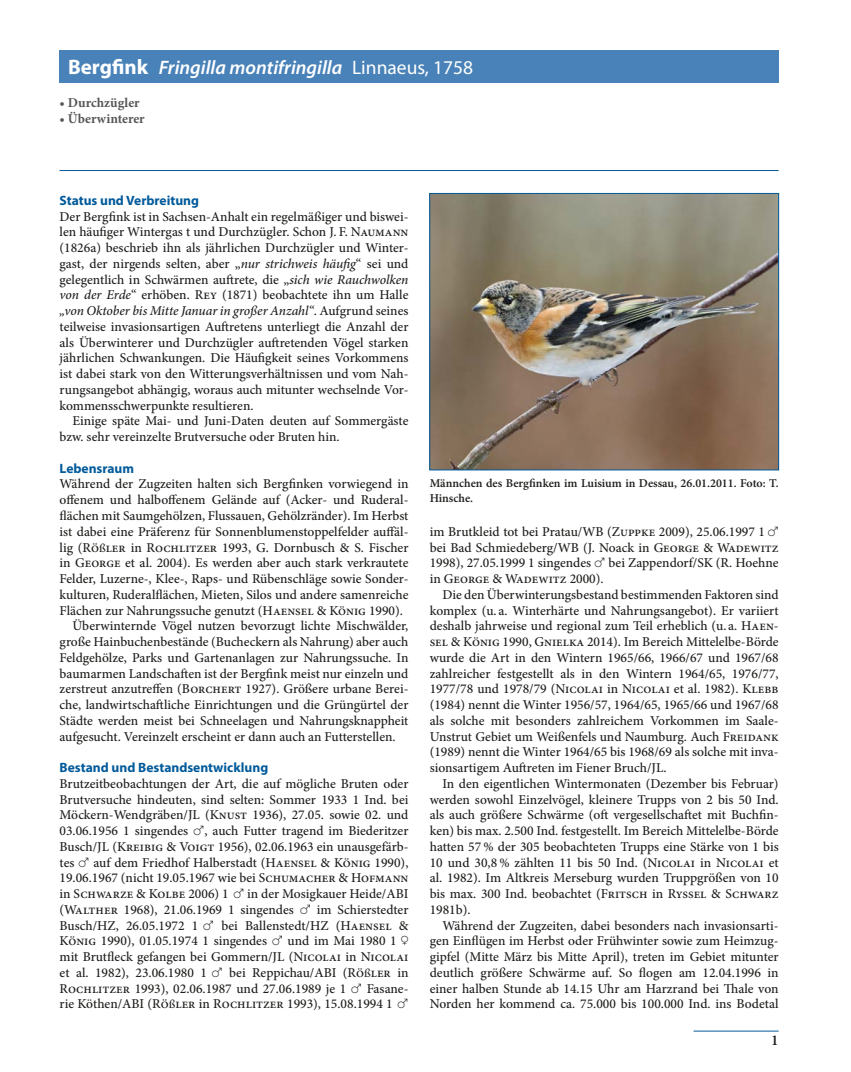
<style>
.page{position:relative;width:851px;height:1072px;background:#fff}
.page>*{position:absolute;margin:0;border:0;box-sizing:border-box;transform-origin:0 0}
.Artname__H1{font:italic 600 19.5px "Myriad Pro";color:#fff}
.t1{font:600 15px "Minion Pro";color:#1d1d1b}
.t2{font:500 13.5px/15.8px "Minion Pro";color:#1d1d1b;text-align:justify}
.t3{font:700 13.5px "Myriad Pro";color:#005a9b}
.Status{font:700 13.5px "Minion Pro";color:#575756}
.Legende_Abb_Tab{font:600 12px/14.4px "Minion Pro";color:#1d1d1b}
.s1{font-weight:700;font-style:normal;font-size:21px}
.s2{font-weight:400;font-style:normal}
.s3{font-style:italic}
.s4{font-size:12px}
.s5{font-family:"VW Zeich 3";font-weight:400}
</style>
<div class="page">
<hr style="left:693px;top:1030px;width:85px;height:1px;background:#005a9b">
<hr style="left:60px;top:170px;width:718px;height:1px;background:#005a9b">
<div style="left:60px;top:50px;width:718px;height:33px;background:#4982b8"></div>
<img style="left:431px;top:195px;width:345px;height:273px">
<div style="left:429px;top:193px;width:349px;height:277px;border:1px solid #005a9b"></div>
<h1 class="Artname__H1" style="left:68px;top:55px;width:406px"><span class="s1">Bergfink</span> Fringilla montifringilla <span class="s2">Linnaeus, 1758</span></h1>
<p class="Status" style="left:60px;top:93px;width:82px">• Durchzügler</p>
<p class="Status" style="left:60px;top:109px;width:87px">• Überwinterer</p>
<p class="t3" style="left:60px;top:191px;width:141px">Status und Verbreitung</p>
<p class="t2" style="left:60px;top:208px;width:350px">Der Bergfink ist in Sachsen-Anhalt ein regelmäßiger und biswei&shy;len häufiger Wintergas t und Durchzügler. Schon J. F. Naumann (1826a) beschrieb ihn als jährlichen Durchzügler und Winter&shy;gast, der nirgends selten, aber „<span class="s3">nur strichweis häufig</span>“ sei und gelegentlich in Schwärmen auftrete, die „<span class="s3">sich wie Rauchwolken von der Erde</span>“ erhöben. Rey (1871) beobachtete ihn um Halle <span class="s3">„von Oktober bis Mitte Januar in großer Anzahl“</span>. Aufgrund seines teilweise invasionsartigen Auftretens unterliegt die Anzahl der als Überwinterer und Durchzügler auftretenden Vögel starken jährlichen Schwankungen. Die Häufigkeit seines Vorkommens ist dabei stark von den Witterungsverhältnissen und vom Nah&shy;rungsangebot abhängig, woraus auch mitunter wechselnde Vor&shy;kommensschwerpunkte resultieren.</p>
<p class="t2" style="left:60px;top:413px;width:350px;text-indent:13px">Einige späte Mai- und Juni-Daten deuten auf Sommergäste bzw. sehr vereinzelte Brutversuche oder Bruten hin.</p>
<p class="t3" style="left:60px;top:459px;width:76px">Lebensraum</p>
<p class="t2" style="left:60px;top:476px;width:350px">Während der Zugzeiten halten sich Bergfinken vorwiegend in</p>
<p class="t2" style="left:60px;top:492px;width:349px">offenem und halboffenem Gelände auf (Acker- und Ruderal-</p>
<p class="t2" style="left:60px;top:508px;width:350px">flächen mit Saumgehölzen, Flussauen, Gehölzränder). Im Herbst</p>
<p class="t2" style="left:60px;top:523px;width:350px">ist dabei eine Präferenz für Sonnenblumenstoppelfelder auffäl-</p>
<p class="t2" style="left:60px;top:539px;width:350px">lig (Rö<span class="s4">ß</span>ler in Rochlitzer 1993, G. Dornbusch &amp; S. Fischer</p>
<p class="t2" style="left:60px;top:555px;width:350px">in George et al. 2004). Es werden aber auch stark verkrautete</p>
<p class="t2" style="left:60px;top:571px;width:350px">Felder, Luzerne-, Klee-, Raps- und Rübenschläge sowie Sonder-</p>
<p class="t2" style="left:60px;top:586px;width:350px">kulturen, Ruderalflächen, Mieten, Silos und andere samenreiche</p>
<p class="t2" style="left:60px;top:602px;width:345px">Flächen zur Nahrungssuche genutzt (Haensel &amp; König 1990).</p>
<p class="t2" style="left:72px;top:618px;width:337px">Überwinternde Vögel nutzen bevorzugt lichte Mischwälder,</p>
<p class="t2" style="left:60px;top:634px;width:350px">große Hainbuchenbestände (Bucheckern als Nahrung) aber auch</p>
<p class="t2" style="left:60px;top:649px;width:350px">Feldgehölze, Parks und Gartenanlagen zur Nahrungssuche. In</p>
<p class="t2" style="left:60px;top:665px;width:350px">baumarmen Landschaften ist der Bergfink meist nur einzeln und</p>
<p class="t2" style="left:60px;top:681px;width:350px">zerstreut anzutreffen (Borchert 1927). Größere urbane Berei-</p>
<p class="t2" style="left:60px;top:697px;width:350px">che, landwirtschaftliche Einrichtungen und die Grüngürtel der</p>
<p class="t2" style="left:60px;top:712px;width:350px">Städte werden meist bei Schneelagen und Nahrungsknappheit</p>
<p class="t2" style="left:60px;top:728px;width:337px">aufgesucht. Vereinzelt erscheint er dann auch an Futterstellen.</p>
<p class="t3" style="left:60px;top:758px;width:210px">Bestand und Bestandsentwicklung</p>
<p class="t2" style="left:60px;top:775px;width:350px">Brutzeitbeobachtungen der Art, die auf mögliche Bruten oder Brutversuche hindeuten, sind selten: Sommer 1933 1 Ind. bei Möckern-Wendgräben/JL (Knust 1936), 27.05. sowie 02. und 03.06.1956 1 singendes <span class="s5">M</span>, auch Futter tragend im Biederitzer Busch/JL (Kreibig &amp; Voigt 1956), 02.06.1963 ein unausgefärb&shy;tes <span class="s5">M</span> auf dem Friedhof Halberstadt (Haensel &amp; König 1990), 19.06.1967 (nicht 19.05.1967 wie bei Schumacher &amp; Hofmann in Schwarze &amp; Kolbe 2006) 1 <span class="s5">M</span> in der Mosigkauer Heide/ABI (Walther 1968), 21.06.1969 1 singendes <span class="s5">M</span> im Schierstedter Busch/HZ, 26.05.1972 1 <span class="s5">M</span> bei Ballenstedt/HZ (Haensel &amp; König 1990), 01.05.1974 1 singendes <span class="s5">M</span> und im Mai 1980 1 <span class="s5">W </span>mit Brutfleck gefangen bei Gommern/JL (Nicolai in Nicolai et al. 1982), 23.06.1980 1 <span class="s5">M</span> bei Reppichau/ABI (Rö<span class="s4">ß</span>ler in Rochlitzer 1993), 02.06.1987 und 27.06.1989 je 1 <span class="s5">M</span> Fasane&shy;rie Köthen/ABI (Rö<span class="s4">ß</span>ler in Rochlitzer 1993), 15.08.1994 1 <span class="s5">M</span></p>
<p class="Legende_Abb_Tab" style="left:429px;top:476px;width:350px">Männchen des Bergfinken im Luisium in Dessau, 26.01.2011. Foto: T.<br>Hinsche.</p>
<p class="t2" style="left:429px;top:523px;width:350px">im Brutkleid tot bei Pratau/WB (Zuppke 2009), 25.06.1997 1 <span class="s5">M </span>bei Bad Schmiedeberg/WB (J. Noack in George &amp; Wadewitz 1998), 27.05.1999 1 singendes <span class="s5">M</span> bei Zappendorf/SK (R. Hoehne in George &amp; Wadewitz 2000).</p>
<p class="t2" style="left:429px;top:586px;width:350px;text-indent:13px">Die den Überwinterungsbestand bestimmenden Faktoren sind komplex (u. a. Winterhärte und Nahrungsangebot). Er variiert deshalb jahrweise und regional zum Teil erheblich (u. a. Haen&shy;sel &amp; König 1990, Gnielka 2014). Im Bereich Mittelelbe-Börde wurde die Art in den Wintern 1965/66, 1966/67 und 1967/68 zahlreicher festgestellt als in den Wintern 1964/65, 1976/77, 1977/78 und 1978/79 (Nicolai in Nicolai et al. 1982). Klebb (1984) nennt die Winter 1956/57, 1964/65, 1965/66 und 1967/68 als solche mit besonders zahlreichem Vorkommen im Saale-Unstrut Gebiet um Weißenfels und Naumburg. Auch Freidank (1989) nennt die Winter 1964/65 bis 1968/69 als solche mit inva&shy;sionsartigem Auftreten im Fiener Bruch/JL.</p>
<p class="t2" style="left:429px;top:775px;width:350px;text-indent:13px">In den eigentlichen Wintermonaten (Dezember bis Februar) werden sowohl Einzelvögel, kleinere Trupps von 2 bis 50 Ind. als auch größere Schwärme (oft vergesellschaftet mit Buchfin&shy;ken) bis max. 2.500 Ind. festgestellt. Im Bereich Mittelelbe-Börde hatten 57 % der 305 beobachteten Trupps eine Stärke von 1 bis 10 und 30,8 % zählten 11 bis 50 Ind. (Nicolai in Nicolai et al. 1982). Im Altkreis Merseburg wurden Truppgrößen von 10 bis max. 300 Ind. beobachtet (Fritsch in Ryssel &amp; Schwarz 1981b).</p>
<p class="t2" style="left:429px;top:917px;width:350px;text-indent:13px">Während der Zugzeiten, dabei besonders nach invasionsarti&shy;gen Einflügen im Herbst oder Frühwinter sowie zum Heimzug&shy;gipfel (Mitte März bis Mitte April), treten im Gebiet mitunter deutlich größere Schwärme auf. So flogen am 12.04.1996 in einer halben Stunde ab 14.15 Uhr am Harzrand bei Thale von Norden her kommend ca. 75.000 bis 100.000 Ind. ins Bodetal</p>
<p class="t1" style="left:771px;top:1029px;width:9px">1</p>
</div>
